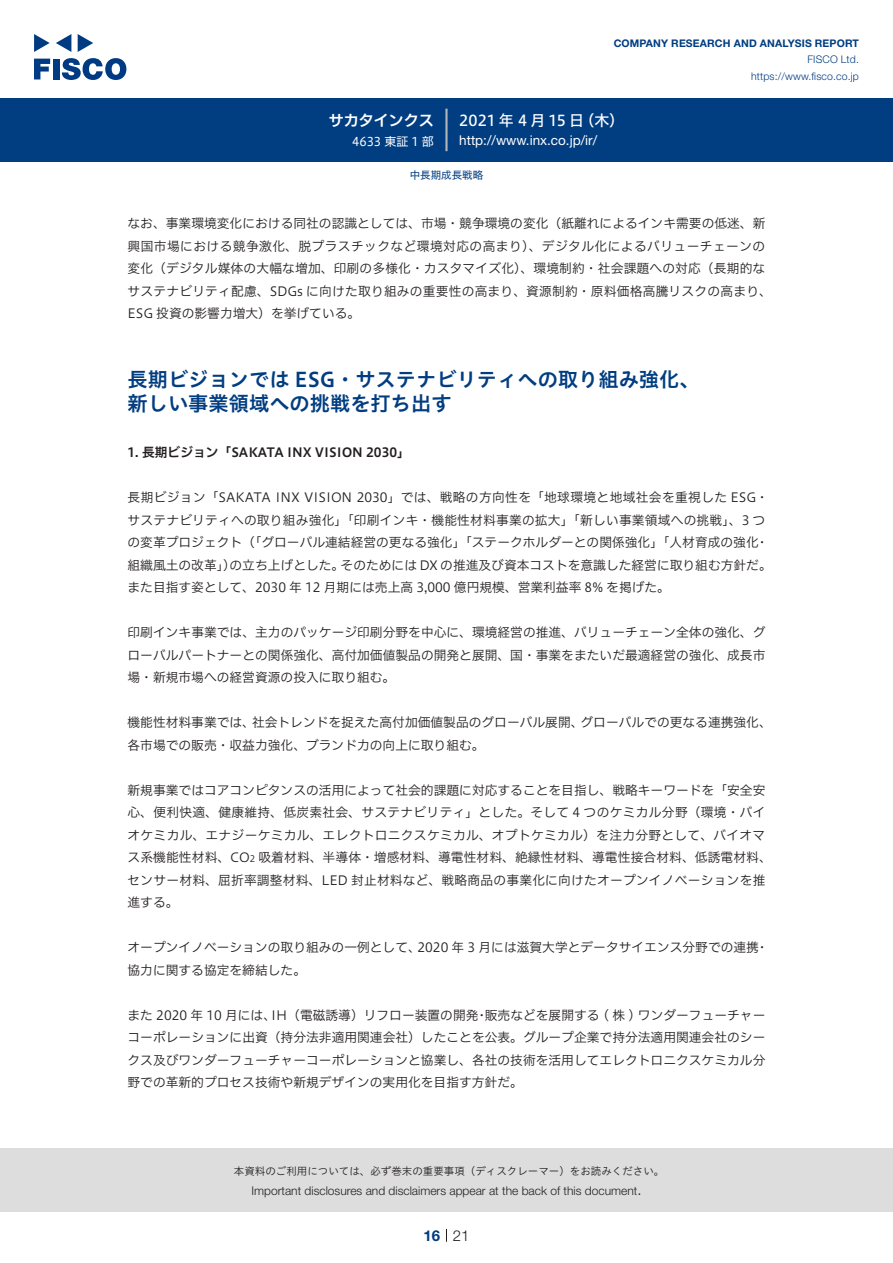
<style>
.page{position:relative;width:893px;height:1263px;background:#fff}
.page>*{position:absolute;margin:0;border:0;box-sizing:border-box;transform-origin:0 0}
.t1{font:20.25px/24px "Hiragino UD Sans Std W6";color:#003d81}
.t2{font:15px "Hiragino UD Sans F Std N W5";color:#fff}
.t3{font:15px "Hiragino UD Sans F Std N W6";color:#fff}
.t4{font:300 15px "Helvetica Neue LT Std";color:#231f20}
.t5{font:700 15px "Helvetica Neue LT Std";color:#003d81}
.t6{font:13.5px "Helvetica Neue LT Std";color:#fff}
.t7{font:12.75px/22.5px "Hiragino UD Sans F Std N W3";color:#231f20}
.t8{font:12.75px "Hiragino UD Sans F Std N W3";letter-spacing:.025em;color:#231f20}
.t9{font:12.75px "Hiragino UD Sans F Std N W6";color:#231f20}
.t10{font:300 12px "Helvetica Neue LT Std";color:#231f20}
.t11{font:12px "Hiragino UD Sans F Std N W4";color:#fff}
.t12{font:10.5px "Hiragino UD Sans Std W3";color:#231f20}
.t13{font:700 10.5px "Helvetica Neue LT Std";letter-spacing:.015em;color:#003d81}
.t14{font:300 10.5px/16.5px "Helvetica Neue LT Std";letter-spacing:.015em;color:#003d81;text-align:right}
.t15{font:10.5px "Hiragino UD Sans F Std N W4";color:#003d81}
.t16{font:8.85px "Hiragino UD Sans F Std N W3";color:#231f20}
</style>
<div class="page">
<div style="left:0;top:1148px;width:893px;height:64px;background:#ddd"></div>
<svg style="left:34px;top:59px;width:16px;height:20px"></svg>
<div style="left:53px;top:59px;width:6px;height:20px;background:#003a83"></div>
<svg style="left:62px;top:58px;width:64px;height:22px"></svg>
<svg style="left:34px;top:34px;width:16px;height:18px"></svg>
<svg style="left:78px;top:34px;width:15px;height:18px"></svg>
<svg style="left:56px;top:34px;width:15px;height:18px"></svg>
<div style="left:0;top:98px;width:893px;height:64px;background:#003d81"></div>
<hr style="left:445px;top:109px;width:3px;height:42px;background:#b5b5b6">
<svg style="left:446px;top:1229px;width:1px;height:13px"></svg>
<p class="t3" style="left:329px;top:109px;width:107px">サカタインクス</p>
<p class="t11" style="left:352px;top:132px;width:83px">4633 東証 1 部</p>
<p class="t13" style="left:614px;top:37px;width:247px">COMPANY RESEARCH AND ANALYSIS REPORT</p>
<p class="t14" style="left:751px;top:51px;width:109px">FISCO Ltd. https://www.fisco.co j p.</p>
<p class="t2" style="left:459px;top:109px;width:126px">2021 年 4 月 15 日</p>
<p class="t2" style="left:579px;top:109px;width:46px">（木(</p>
<p class="t6" style="left:459px;top:132px;width:139px">http: / / w w w . i n x . c o j p. /i r/</p>
<p class="t15" style="left:410px;top:167px;width:75px">中長期成長戦略</p>
<p class="t7" style="left:128px;top:211px;width:646px">なお、事業環境変化における同社の認識としては、市場・競争環境の変化（紙離れによるインキ需要の低迷、新興国市場における競争激化、脱プラスチックなど環境対応の高まり）、デジタル化によるバリューチェーンの変化（デジタル媒体の大幅な増加、印刷の多様化・カスタマイズ化）、環境制約・社会課題への対応（長期的なサステナビリティ配慮、SDGs に向けた取り組みの重要性の高まり、資源制約・原料価格高騰リスクの高まり、ESG 投資の影響力増大）を挙げている。</p>
<h1 class="t1" style="left:128px;top:366px;width:574px">長期ビジョンでは ESG・サステナビリティへの取り組み強化、新しい事業領域への挑戦を打ち出す</h1>
<p class="t9" style="left:128px;top:442px;width:284px">1. 長期ビジョン「SAKATA INX VISION 2030「</p>
<p class="t7" style="left:128px;top:485px;width:643px;text-align:right">長期ビジョン「SAKATA INX VISION 2030」では、戦略の方向性を「地球環境と地域社会を重視した ESG・サステナビリティへの取り組み強化」「印刷インキ・機能性材料事業の拡大」「新しい事業領域への挑戦」、 3 つ・</p>
<p class="t7" style="left:341px;top:530px;width:433px;text-indent:-213px">の変革プロジェクト（「グローバル連結経営の更なる強化」「ステークホルダーとの関係強化」「人材育成の強化そのためには DX の推進及び資本コストを意識した経営に取り組む方針だ。</p>
<p class="t7" style="left:230px;top:553px;width:116px">の立ち上げとした。</p>
<p class="t7" style="left:128px;top:553px;width:544px">組織風土の改革」）<br>また目指す姿として、2030 年 12 月期には売上高 3,000 億円規模、営業利益率 8% を掲げた。</p>
<p class="t7" style="left:128px;top:620px;width:639px;text-align:justify">印刷インキ事業では、主力のパッケージ印刷分野を中心に、環境経営の推進、バリューチェーン全体の強化、グローバルパートナーとの関係強化、高付加価値製品の開発と展開、国・事業をまたいだ最適経営の強化、成長市場・新規市場への経営資源の投入に取り組む。</p>
<p class="t7" style="left:580px;top:710px;width:193px">グローバルでの更なる連携強化、</p>
<p class="t7" style="left:252px;top:710px;width:333px">社会トレンドを捉えた高付加価値製品のグローバル展開、</p>
<p class="t7" style="left:128px;top:710px;width:358px">機能性材料事業では、<br>各市場での販売・収益力強化、ブランド力の向上に取り組む。</p>
<p class="t7" style="left:128px;top:778px;width:639px">新規事業ではコアコンピタンスの活用によって社会的課題に対応することを目指し、戦略キーワードを「安全安</p>
<p class="t8" style="left:128px;top:803px;width:639px">心、便利快適、健康維持、低炭素社会、サステナビリティ」とした。そして 4 つのケミカル分野（環境・バイ</p>
<p class="t8" style="left:128px;top:825px;width:639px">オケミカル、エナジーケミカル、エレクトロニクスケミカル、オプトケミカル）を注力分野として、バイオマ</p>
<p class="t7" style="left:258px;top:845px;width:515px">吸着材料、半導体・増感材料、導電性材料、絶縁性材料、導電性接合材料、低誘電材料、</p>
<p class="t7" style="left:128px;top:845px;width:639px">ス系機能性材料、CO<br>センサー材料、屈折率調整材料、LED 封止材料など、戦略商品の事業化に向けたオープンイノベーションを推進する。</p>
<p class="t7" style="left:756px;top:935px;width:14px">・</p>
<p class="t16" style="left:250px;top:852px;width:7px">2</p>
<p class="t7" style="left:128px;top:935px;width:295px">オープンイノベーションの取り組みの一例として、協力に関する協定を締結した。</p>
<p class="t7" style="left:417px;top:935px;width:343px">2020 年 3 月には滋賀大学とデータサイエンス分野での連携</p>
<p class="t7" style="left:485px;top:1003px;width:282px">販売などを展開する ( 株 ) ワンダーフューチャー</p>
<p class="t7" style="left:271px;top:1003px;width:209px">IH（電磁誘導）リフロー装置の開発</p>
<p class="t7" style="left:128px;top:1003px;width:639px">また 2020 年 10 月には、<br>コーポレーションに出資（持分法非適用関連会社）したことを公表。グループ企業で持分法適用関連会社のシークス及びワンダーフューチャーコーポレーションと協業し、各社の技術を活用してエレクトロニクスケミカル分野での革新的プロセス技術や新規デザインの実用化を目指す方針だ。</p>
<p class="t7" style="left:475px;top:1003px;width:14px">・</p>
<p class="t12" style="left:234px;top:1163px;width:432px">本資料のご利用については、必ず巻末の重要事項（ディスクレーマー）をお読みください。</p>
<p class="t4" style="left:637px;top:1180px;width:6px">.</p>
<p class="t10" style="left:251px;top:1183px;width:387px">Important disclosures and disclaimers appear at the back of this document</p>
<p class="t5" style="left:423px;top:1226px;width:18px">16</p>
<p class="t4" style="left:453px;top:1226px;width:18px">21</p>
</div>
